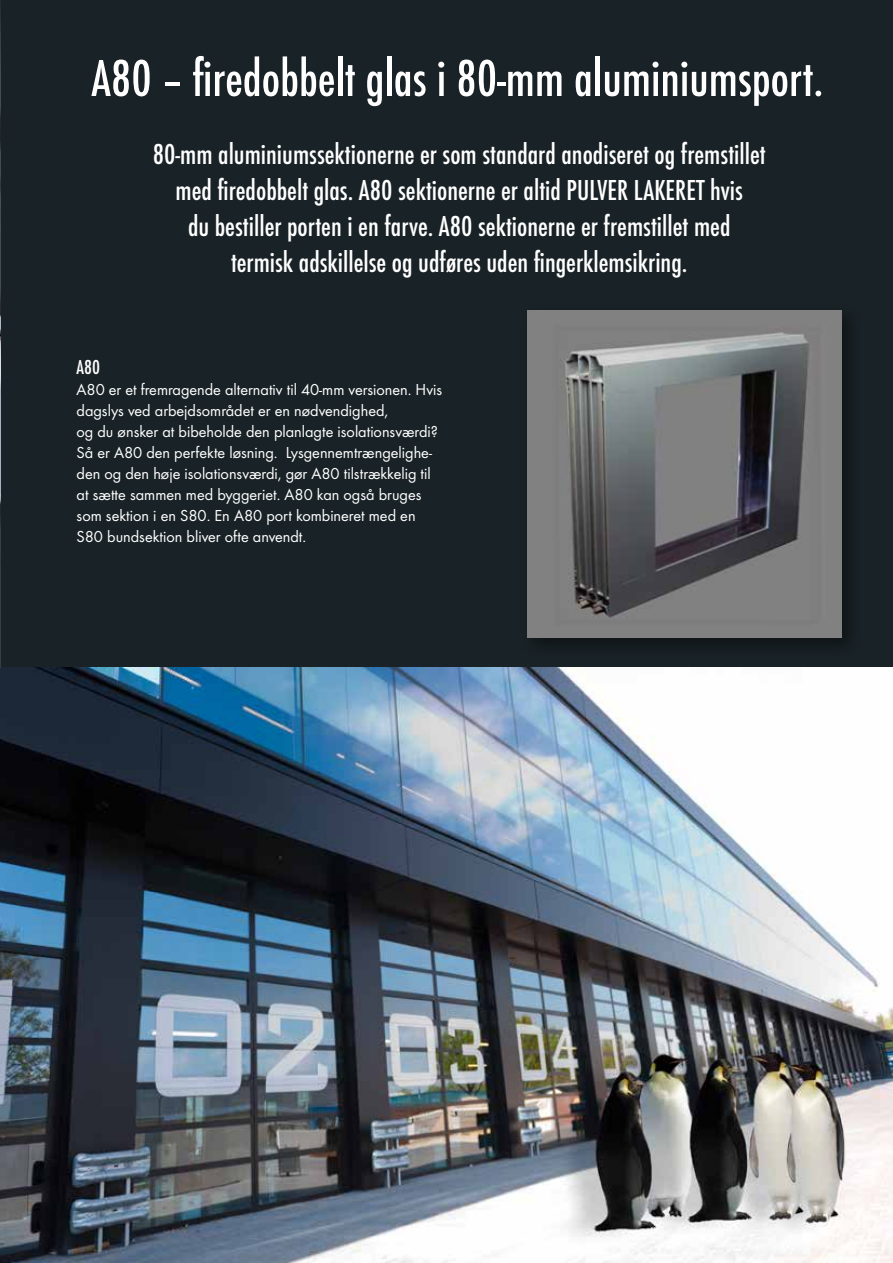
<style>
.page{position:relative;width:893px;height:1263px;background:#fff}
.page>*{position:absolute;margin:0;border:0;box-sizing:border-box;transform-origin:0 0}
.t1{font:500 54px "Futura Con";color:#fff}
.t2{font:500 30px/36px "Futura Con";color:#fff;text-align:center}
.t3{font:500 21px "Futura Con";color:#fff}
.t4{font:16.5px/21px "Futura Boo";color:#fff}
</style>
<div class="page">
<div style="left:0;top:0;width:893px;height:669px;background:#192226"></div>
<img style="left:0;top:668px;width:893px;height:595px">
<img style="left:0;top:0;width:1px;height:668px">
<img style="left:527px;top:310px;width:315px;height:327px">
<h1 class="t1" style="left:91px;top:48px;width:734px">A80 – firedobbelt glas i 80-mm aluminiumsport.</h1>
<p class="t2" style="left:153px;top:136px;width:614px">80-mm aluminiumssektionerne er som standard anodiseret og fremstillet med firedobbelt glas. A80 sektionerne er altid PULVER LAKERET hvis<br>du bestiller porten i en farve. A80 sektionerne er fremstillet med<br>termisk adskillelse og udføres uden fingerklemsikring.</p>
<p class="t3" style="left:77px;top:355px;width:25px">A80</p>
<p class="t4" style="left:77px;top:379px;width:367px">A80 er et fremragende alternativ til 40-mm versionen. Hvis dagslys ved arbejdsområdet er en nødvendighed,<br>og du ønsker at bibeholde den planlagte isolationsværdi?<br>Så er A80 den perfekte løsning. Lysgennemtrængelighe&shy;den og den høje isolationsværdi, gør A80 tilstrækkelig til at sætte sammen med byggeriet. A80 kan også bruges som sektion i en S80. En A80 port kombineret med en S80 bundsektion bliver ofte anvendt.</p>
</div>
